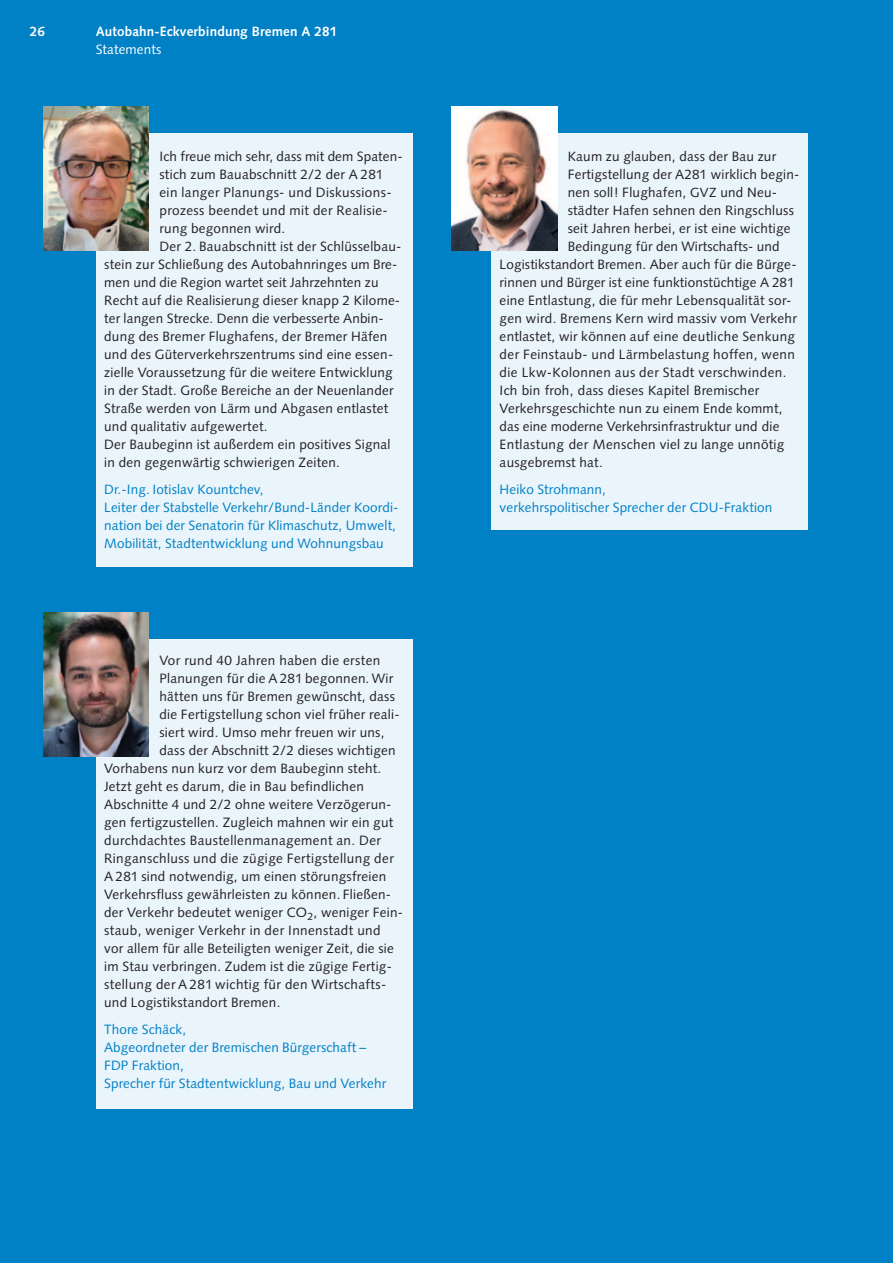
<style>
.page{position:relative;width:893px;height:1263px;background:#0080c5}
.page>*{position:absolute;margin:0;border:0;box-sizing:border-box;transform-origin:0 0}
._1_Lauftext{font:13.5px "Syntax";letter-spacing:.02em;color:#231f20}
._1_Lauftext-2{font:13.5px/18px "Syntax";letter-spacing:.01em;color:#0080c5}
.t1{font:700 13.5px "Syntax";letter-spacing:.01em;color:#fff}
.t2{font:13.5px "Syntax";letter-spacing:.01em;color:#fff}
.s1{font-size:13.2px}
</style>
<div class="page">
<div style="left:96px;top:639px;width:316px;height:469px;background:#e9f4fb"></div>
<img style="left:44px;top:612px;width:105px;height:144px">
<div style="left:96px;top:134px;width:316px;height:433px;background:#e9f4fb"></div>
<img style="left:44px;top:107px;width:105px;height:144px">
<div style="left:491px;top:134px;width:317px;height:396px;background:#e9f4fb"></div>
<img style="left:452px;top:107px;width:105px;height:144px">
<p class="t1" style="left:30px;top:23px;width:17px">26</p>
<p class="t1" style="left:96px;top:23px;width:243px">Autobahn-Eckverbindung Bremen A 281</p>
<p class="t2" style="left:96px;top:41px;width:67px">Statements</p>
<p class="_1_Lauftext" style="left:159px;top:148px;width:243px">Ich freue mich sehr, dass mit dem Spaten-</p>
<p class="_1_Lauftext" style="left:159px;top:166px;width:225px">stich zum Bauabschnitt 2/2 der A 281</p>
<p class="_1_Lauftext" style="left:159px;top:184px;width:234px">ein langer Planungs- und Diskussions-</p>
<p class="_1_Lauftext" style="left:159px;top:202px;width:230px">prozess beendet und mit der Realisie-</p>
<p class="_1_Lauftext" style="left:159px;top:220px;width:127px">rung begonnen wird.</p>
<p class="_1_Lauftext" style="left:159px;top:238px;width:243px">Der 2. Bauabschnitt ist der Schlüsselbau-</p>
<p class="_1_Lauftext" style="left:104px;top:256px;width:295px">stein zur Schließung des Autobahnringes um Bre-</p>
<p class="_1_Lauftext" style="left:104px;top:274px;width:276px">men und die Region wartet seit Jahrzehnten zu</p>
<p class="_1_Lauftext" style="left:104px;top:292px;width:298px">Recht auf die Realisierung dieser knapp 2 Kilome-</p>
<p class="_1_Lauftext" style="left:104px;top:310px;width:279px">ter langen Strecke. Denn die verbesserte Anbin-</p>
<p class="_1_Lauftext" style="left:104px;top:328px;width:285px">dung des Bremer Flughafens, der Bremer Häfen</p>
<p class="_1_Lauftext" style="left:104px;top:346px;width:289px">und des Güterverkehrszentrums sind eine essen-</p>
<p class="_1_Lauftext" style="left:104px;top:364px;width:290px">zielle Voraussetzung für die weitere Entwicklung</p>
<p class="_1_Lauftext" style="left:104px;top:382px;width:291px">in der Stadt. Große Bereiche an der Neuenlander</p>
<p class="_1_Lauftext" style="left:104px;top:400px;width:286px">Straße werden von Lärm und Abgasen entlastet</p>
<p class="_1_Lauftext" style="left:104px;top:418px;width:165px">und qualitativ aufgewertet.</p>
<p class="_1_Lauftext" style="left:104px;top:436px;width:288px">Der Baubeginn ist außerdem ein positives Signal</p>
<p class="_1_Lauftext" style="left:104px;top:454px;width:237px">in den gegenwärtig schwierigen Zeiten.</p>
<p class="_1_Lauftext-2" style="left:104px;top:480px;width:296px">Dr.-Ing. Iotislav Kountchev,<br>Leiter der Stabstelle Verkehr/Bund-Länder Koordi&shy;nation bei der Senatorin für Klimaschutz, Umwelt, Mobilität, Stadtentwicklung und Wohnungsbau</p>
<p class="_1_Lauftext" style="left:159px;top:652px;width:222px">Vor rund 40 Jahren haben die ersten</p>
<p class="_1_Lauftext" style="left:159px;top:670px;width:235px">Planungen für die A 281 begonnen. Wir</p>
<p class="_1_Lauftext" style="left:159px;top:688px;width:237px">hätten uns für Bremen gewünscht, dass</p>
<p class="_1_Lauftext" style="left:159px;top:706px;width:242px">die Fertigstellung schon viel früher reali-</p>
<p class="_1_Lauftext" style="left:159px;top:724px;width:227px">siert wird. Umso mehr freuen wir uns,</p>
<p class="_1_Lauftext" style="left:159px;top:742px;width:238px">dass der Abschnitt 2/2 dieses wichtigen</p>
<p class="_1_Lauftext" style="left:104px;top:760px;width:279px">Vorhabens nun kurz vor dem Baubeginn steht.</p>
<p class="_1_Lauftext" style="left:104px;top:778px;width:261px">Jetzt geht es darum, die in Bau befindlichen</p>
<p class="_1_Lauftext" style="left:104px;top:796px;width:289px">Abschnitte 4 und 2/2 ohne weitere Verzögerun-</p>
<p class="_1_Lauftext" style="left:104px;top:814px;width:291px">gen fertigzustellen. Zugleich mahnen wir ein gut</p>
<p class="_1_Lauftext" style="left:104px;top:832px;width:278px">durchdachtes Baustellenmanagement an. Der</p>
<p class="_1_Lauftext" style="left:104px;top:850px;width:291px">Ringanschluss und die zügige Fertigstellung der</p>
<p class="_1_Lauftext" style="left:104px;top:868px;width:284px">A 281 sind notwendig, um einen störungsfreien</p>
<p class="_1_Lauftext" style="left:104px;top:886px;width:288px">Verkehrsfluss gewährleisten zu können. Fließen-</p>
<p class="_1_Lauftext" style="left:104px;top:904px;width:300px">der Verkehr bedeutet weniger CO<sub>2</sub>, weniger Fein-</p>
<p class="_1_Lauftext" style="left:104px;top:922px;width:278px">staub, weniger Verkehr in der Innenstadt und</p>
<p class="_1_Lauftext" style="left:104px;top:940px;width:291px">vor allem für alle Beteiligten weniger Zeit, die sie</p>
<p class="_1_Lauftext" style="left:104px;top:958px;width:289px">im Stau verbringen. Zudem ist die zügige Fertig-</p>
<p class="_1_Lauftext" style="left:104px;top:976px;width:284px">stellung der A 281 wichtig für den Wirtschafts-</p>
<p class="_1_Lauftext" style="left:104px;top:994px;width:178px">und Logistikstandort Bremen.</p>
<p class="_1_Lauftext-2" style="left:104px;top:1020px;width:284px">Thore Schäck,<br>Abgeordneter der Bremischen Bürgerschaft –<br>FDP Fraktion,<br>Sprecher für Stadtentwicklung, Bau und Verkehr</p>
<p class="_1_Lauftext" style="left:568px;top:148px;width:210px">Kaum zu glauben, dass der Bau zur</p>
<p class="_1_Lauftext" style="left:568px;top:166px;width:233px">Fertigstellung der A281 wirklich begin-</p>
<p class="_1_Lauftext" style="left:568px;top:184px;width:209px">nen soll! Flughafen, <span class="s1">GVZ</span> und Neu-</p>
<p class="_1_Lauftext" style="left:568px;top:202px;width:228px">städter Hafen sehnen den Ringschluss</p>
<p class="_1_Lauftext" style="left:568px;top:220px;width:225px">seit Jahren herbei, er ist eine wichtige</p>
<p class="_1_Lauftext" style="left:568px;top:238px;width:213px">Bedingung für den Wirtschafts- und</p>
<p class="_1_Lauftext" style="left:500px;top:256px;width:298px">Logistikstandort Bremen. Aber auch für die Bürge-</p>
<p class="_1_Lauftext" style="left:500px;top:274px;width:296px">rinnen und Bürger ist eine funktionstüchtige A 281</p>
<p class="_1_Lauftext" style="left:500px;top:292px;width:293px">eine Entlastung, die für mehr Lebensqualität sor-</p>
<p class="_1_Lauftext" style="left:500px;top:310px;width:299px">gen wird. Bremens Kern wird massiv vom Verkehr</p>
<p class="_1_Lauftext" style="left:500px;top:328px;width:297px">entlastet, wir können auf eine deutliche Senkung</p>
<p class="_1_Lauftext" style="left:500px;top:346px;width:297px">der Feinstaub- und Lärmbelastung hoffen, wenn</p>
<p class="_1_Lauftext" style="left:500px;top:364px;width:288px">die Lkw-Kolonnen aus der Stadt verschwinden.</p>
<p class="_1_Lauftext" style="left:500px;top:382px;width:261px">Ich bin froh, dass dieses Kapitel Bremischer</p>
<p class="_1_Lauftext" style="left:500px;top:400px;width:284px">Verkehrsgeschichte nun zu einem Ende kommt,</p>
<p class="_1_Lauftext" style="left:500px;top:418px;width:281px">das eine moderne Verkehrsinfrastruktur und die</p>
<p class="_1_Lauftext" style="left:500px;top:436px;width:286px">Entlastung der Menschen viel zu lange unnötig</p>
<p class="_1_Lauftext" style="left:500px;top:454px;width:105px">ausgebremst hat.</p>
<p class="_1_Lauftext-2" style="left:500px;top:480px;width:274px">Heiko Strohmann,<br>verkehrspolitischer Sprecher der CDU-Fraktion</p>
</div>
